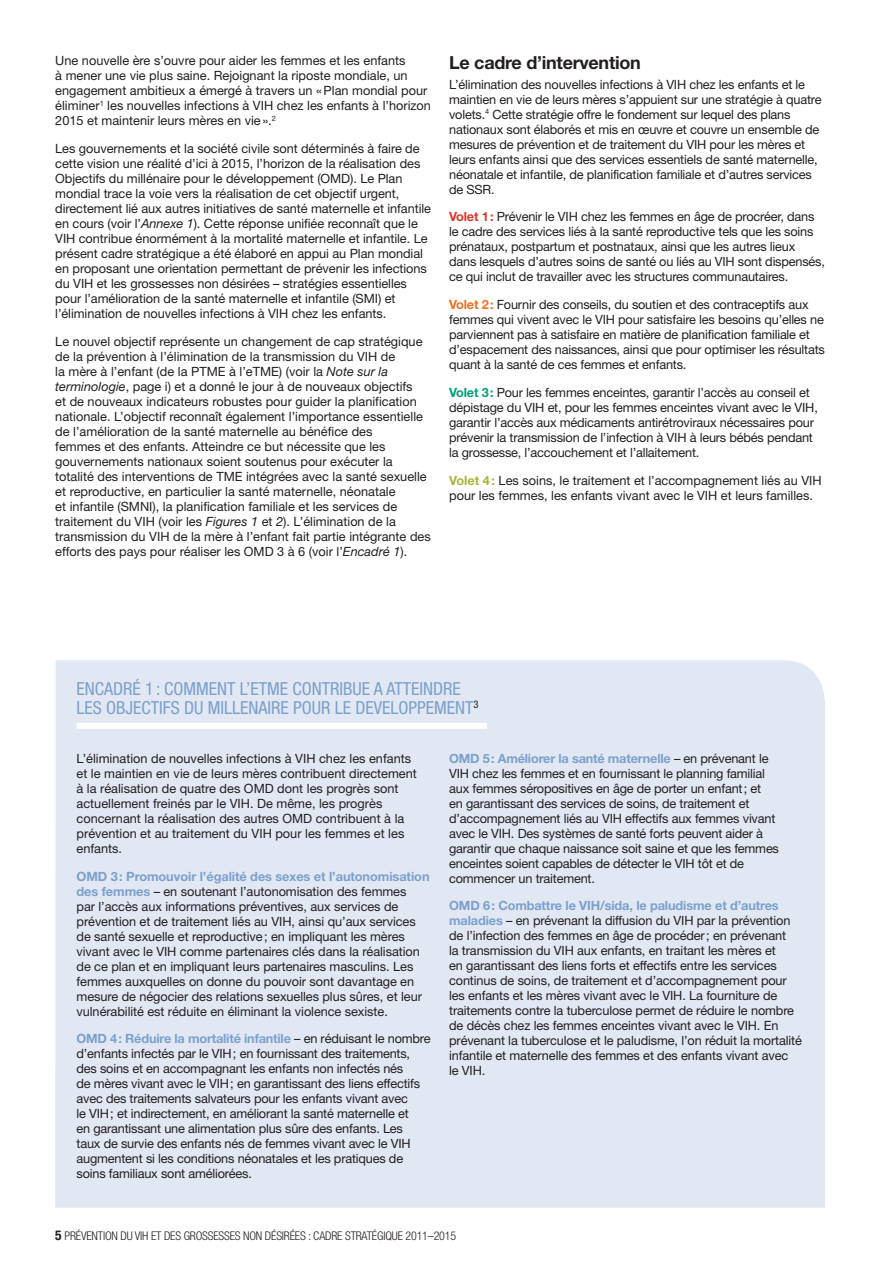
<style>
.page{position:relative;width:893px;height:1263px;background:#fff}
.page>*{position:absolute;margin:0;border:0;box-sizing:border-box;transform-origin:0 0}
.t1{font:condensed 18px/19.5px "Helvetica Neue";color:#7ca0cd}
.t2{font:700 18px "Helvetica Neue";letter-spacing:-.015em;color:#231f20}
.t3{font:12.75px/15px "Helvetica Neue";letter-spacing:-.01em;color:#231f20}
.t4{font:300 condensed 12px "Helvetica Neue";letter-spacing:-.015em;color:#231f20}
.s1{font-style:italic}
.s2{font-weight:700;color:#dd3728}
.s3{font-weight:700;color:#f37121}
.s4{font-weight:700;color:#009f7b}
.s5{font-weight:700;color:#a9b439}
.s6{font-weight:700;color:#7ca0cd}
.s7{font-weight:700;font-size:13.5px}
</style>
<div class="page">
<div style="left:55px;top:660px;width:770px;height:548px;background:#e1e8f3"></div>
<div style="left:77px;top:723px;width:410px;height:6px;background:#fff"></div>
<p class="t3" style="left:55px;top:53px;width:377px">Une nouvelle ère s’ouvre pour aider les femmes et les enfants<br>à mener une vie plus saine. Rejoignant la riposte mondiale, un engagement ambitieux a émergé à travers un «Plan mondial pour éliminer<sup>1</sup> les nouvelles infections à VIH chez les enfants à l’horizon 2015 et maintenir leurs mères en vie».<sup>2</sup></p>
<p class="t3" style="left:55px;top:141px;width:377px">Les gouvernements et la société civile sont déterminés à faire de cette vision une réalité d’ici à 2015, l’horizon de la réalisation des Objectifs du millénaire pour le développement (OMD). Le Plan mondial trace la voie vers la réalisation de cet objectif urgent, directement lié aux autres initiatives de santé maternelle et infantile en cours (voir l’<span class="s1">Annexe 1</span>). Cette réponse unifiée reconnaît que le VIH contribue énormément à la mortalité maternelle et infantile. Le présent cadre stratégique a été élaboré en appui au Plan mondial en proposant une orientation permettant de prévenir les infections du VIH et les grossesses non désirées – stratégies essentielles pour l’amélioration de la santé maternelle et infantile (SMI) et l’élimination de nouvelles infections à VIH chez les enfants.</p>
<p class="t3" style="left:55px;top:334px;width:377px">Le nouvel objectif représente un changement de cap stratégique de la prévention à l’élimination de la transmission du VIH de<br>la mère à l’enfant (de la PTME à l’eTME) (voir la <span class="s1">Note sur la terminologie</span>, page i) et a donné le jour à de nouveaux objectifs<br>et de nouveaux indicateurs robustes pour guider la planification nationale. L’objectif reconnaît également l’importance essentielle de l’amélioration de la santé maternelle au bénéfice des<br>femmes et des enfants. Atteindre ce but nécessite que les gouvernements nationaux soient soutenus pour exécuter la totalité des interventions de TME intégrées avec la santé sexuelle et reproductive, en particulier la santé maternelle, néonatale<br>et infantile (SMNI), la planification familiale et les services de traitement du VIH (voir les <span class="s1">Figures 1</span> et <span class="s1">2</span>). L’élimination de la transmission du VIH de la mère à l’enfant fait partie intégrante des efforts des pays pour réaliser les OMD 3 à 6 (voir l’<span class="s1">Encadré 1</span>).</p>
<h1 class="t2" style="left:449px;top:52px;width:193px">Le cadre d’intervention</h1>
<p class="t3" style="left:449px;top:76px;width:374px">L’élimination des nouvelles infections à VIH chez les enfants et le maintien en vie de leurs mères s’appuient sur une stratégie à quatre volets.<sup>4</sup> Cette stratégie offre le fondement sur lequel des plans nationaux sont élaborés et mis en œuvre et couvre un ensemble de mesures de prévention et de traitement du VIH pour les mères et leurs enfants ainsi que des services essentiels de santé maternelle, néonatale et infantile, de planification familiale et d’autres services de SSR.</p>
<p class="t3" style="left:449px;top:209px;width:377px"><span class="s2">Volet 1:</span> Prévenir le VIH chez les femmes en âge de procréer, dans le cadre des services liés à la santé reproductive tels que les soins prénataux, postpartum et postnataux, ainsi que les autres lieux dans lesquels d’autres soins de santé ou liés au VIH sont dispensés, ce qui inclut de travailler avec les structures communautaires.</p>
<p class="t3" style="left:449px;top:297px;width:377px"><span class="s3">Volet 2:</span> Fournir des conseils, du soutien et des contraceptifs aux femmes qui vivent avec le VIH pour satisfaire les besoins qu’elles ne parviennent pas à satisfaire en matière de planification familiale et d’espacement des naissances, ainsi que pour optimiser les résultats quant à la santé de ces femmes et enfants.</p>
<p class="t3" style="left:449px;top:385px;width:370px"><span class="s4">Volet 3:</span> Pour les femmes enceintes, garantir l’accès au conseil et dépistage du VIH et, pour les femmes enceintes vivant avec le VIH, garantir l’accès aux médicaments antirétroviraux nécessaires pour prévenir la transmission de l’infection à VIH à leurs bébés pendant la grossesse, l’accouchement et l’allaitement.</p>
<p class="t3" style="left:449px;top:472px;width:374px"><span class="s5">Volet 4:</span> Les soins, le traitement et l’accompagnement liés au VIH pour les femmes, les enfants vivant avec le VIH et leurs familles.</p>
<h1 class="t1" style="left:77px;top:678px;width:404px">ENCADRÉ 1 : COMMENT L’ETME CONTRIBUE A ATTEINDRE<br>LES OBJECTIFS DU MILLENAIRE POUR LE DEVELOPPEMENT<sup>3</sup></h1>
<p class="t3" style="left:77px;top:751px;width:342px">L’élimination de nouvelles infections à VIH chez les enfants et le maintien en vie de leurs mères contribuent directement à la réalisation de quatre des OMD dont les progrès sont actuellement freinés par le VIH. De même, les progrès concernant la réalisation des autres OMD contribuent à la prévention et au traitement du VIH pour les femmes et les enfants.</p>
<p class="t3" style="left:77px;top:868px;width:354px"><span class="s6">OMD 3: Promouvoir l’égalité des sexes et l’autonomisation des femmes</span> – en soutenant l’autonomisation des femmes<br>par l’accès aux informations préventives, aux services de prévention et de traitement liés au VIH, ainsi qu’aux services de santé sexuelle et reproductive; en impliquant les mères vivant avec le VIH comme partenaires clés dans la réalisation de ce plan et en impliquant leurs partenaires masculins. Les femmes auxquelles on donne du pouvoir sont davantage en mesure de négocier des relations sexuelles plus sûres, et leur vulnérabilité est réduite en éliminant la violence sexiste.</p>
<p class="t3" style="left:77px;top:1031px;width:356px"><span class="s6">OMD 4: Réduire la mortalité infantile</span> – en réduisant le nombre d’enfants infectés par le VIH; en fournissant des traitements, des soins et en accompagnant les enfants non infectés nés<br>de mères vivant avec le VIH; en garantissant des liens effectifs avec des traitements salvateurs pour les enfants vivant avec<br>le VIH; et indirectement, en améliorant la santé maternelle et<br>en garantissant une alimentation plus sûre des enfants. Les<br>taux de survie des enfants nés de femmes vivant avec le VIH augmentent si les conditions néonatales et les pratiques de soins familiaux sont améliorées.</p>
<p class="t3" style="left:449px;top:750px;width:331px"><span class="s6">OMD 5: Améliorer la santé maternelle</span> – en prévenant le VIH chez les femmes et en fournissant le planning familial aux femmes séropositives en âge de porter un enfant; et<br>en garantissant des services de soins, de traitement et d’accompagnement liés au VIH effectifs aux femmes vivant avec le VIH. Des systèmes de santé forts peuvent aider à garantir que chaque naissance soit saine et que les femmes enceintes soient capables de détecter le VIH tôt et de commencer un traitement.</p>
<p class="t3" style="left:449px;top:898px;width:354px"><span class="s6">OMD 6: Combattre le VIH/sida, le paludisme et d’autres maladies</span> – en prévenant la diffusion du VIH par la prévention de l’infection des femmes en âge de procéder; en prévenant<br>la transmission du VIH aux enfants, en traitant les mères et<br>en garantissant des liens forts et effectifs entre les services continus de soins, de traitement et d’accompagnement pour les enfants et les mères vivant avec le VIH. La fourniture de traitements contre la tuberculose permet de réduire le nombre de décès chez les femmes enceintes vivant avec le VIH. En prévenant la tuberculose et le paludisme, l’on réduit la mortalité infantile et maternelle des femmes et des enfants vivant avec<br>le VIH.</p>
<p class="t4" style="left:55px;top:1229px;width:22px"><span class="s7">5</span> PRÉVENTION</p>
<p class="t4" style="left:121px;top:1229px;width:70px">DU VIH ET DES GROSSESSES</p>
<p class="t4" style="left:243px;top:1229px;width:7px">NON</p>
<p class="t4" style="left:265px;top:1229px;width:6px">DÉSIRÉES</p>
<p class="t4" style="left:308px;top:1229px;width:18px">: CADRE</p>
<p class="t4" style="left:345px;top:1229px;width:7px">STRATÉGIQUE</p>
<p class="t4" style="left:406px;top:1229px;width:52px">2011–2015</p>
</div>
